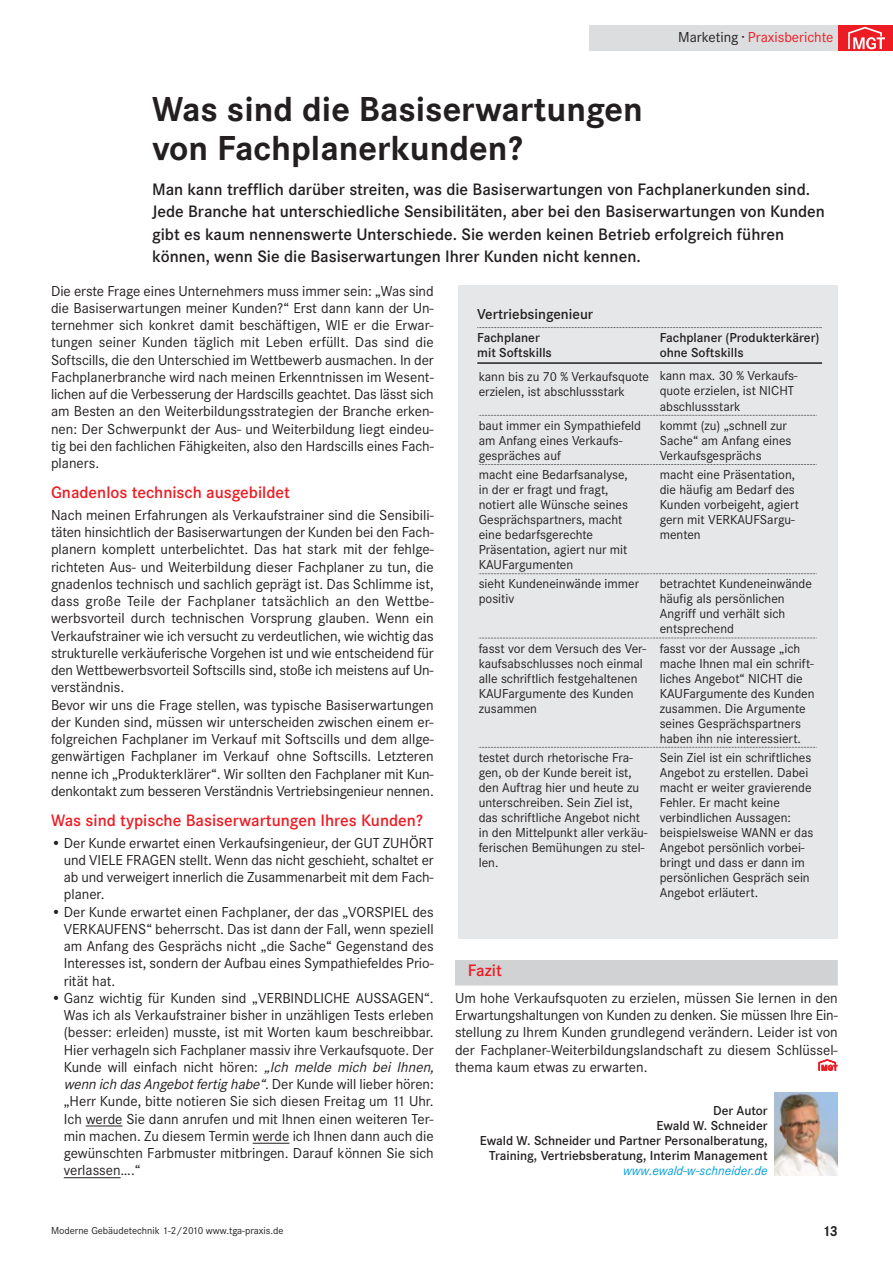
<style>
.page{position:relative;width:893px;height:1263px;background:#fff}
.page>*{position:absolute;margin:0;border:0;box-sizing:border-box;transform-origin:0 0}
.t1{font:700 36px/39px "Corporate S";color:#231f20}
.t2{font:600 17.25px/22.5px "Corporate S";color:#231f20}
.t3{font:600 17.25px "Corporate S";color:#ed1c24}
.t4{font:15px/17.2px "Corporate S";color:#231f20;text-align:justify}
.t5{font:15px "Corporate S";color:#ed1c24}
.t6{font:600 15px "Corporate S";color:#231f20}
.t7{font:700 15px "Corporate S";color:#231f20;scale:.95 1}
.t8{font:13.5px/15px "Corporate S";color:#231f20}
.t9{font:600 13.5px/15px "Corporate S";color:#231f20;text-align:right}
.t10{font:italic 13.5px "Corporate S";color:#009eda}
.t11{font:10.5px "Corporate S";color:#231f20}
.s1{color:#231f20}
.s2{font-style:italic}
</style>
<div class="page">
<hr style="left:86px;top:1126px;width:37px;height:1px;background:#231f20">
<hr style="left:253px;top:1143px;width:36px;height:1px;background:#231f20">
<hr style="left:64px;top:1177px;width:57px;height:1px;background:#231f20">
<div style="left:455px;top:960px;width:383px;height:26px;background:#d1d2d4"></div>
<svg style="left:818px;top:1059px;width:20px;height:12px"></svg>
<div style="left:590px;top:26px;width:248px;height:25px;background:#dcddde"></div>
<div style="left:838px;top:26px;width:54px;height:25px;background:#ed1c24"></div>
<svg style="left:848px;top:26px;width:37px;height:24px"></svg>
<div style="left:458px;top:285px;width:380px;height:654px;background:#e6e7e8"></div>
<svg style="left:477px;top:327px;width:345px;height:1px"></svg>
<hr style="left:477px;top:362px;width:345px;height:2px;background:#231f20">
<svg style="left:479px;top:415px;width:338px;height:1px"></svg>
<svg style="left:479px;top:464px;width:338px;height:1px"></svg>
<svg style="left:479px;top:573px;width:338px;height:1px"></svg>
<svg style="left:479px;top:638px;width:338px;height:1px"></svg>
<svg style="left:479px;top:747px;width:338px;height:1px"></svg>
<img style="left:774px;top:1092px;width:64px;height:84px">
<p class="t5" style="left:678px;top:32px;width:157px"><span class="s1">Marketing ·</span> Praxisberichte</p>
<h1 class="t1" style="left:152px;top:93px;width:492px">Was sind die Basiserwartungen von Fachplanerkunden?</h1>
<p class="t2" style="left:152px;top:180px;width:674px">Man kann trefflich darüber streiten, was die Basiserwartungen von Fachplanerkunden sind.<br>Jede Branche hat unterschiedliche Sensibilitäten, aber bei den Basiserwartungen von Kunden gibt es kaum nennenswerte Unterschiede. Sie werden keinen Betrieb erfolgreich führen können, wenn Sie die Basiserwartungen Ihrer Kunden nicht kennen.</p>
<p class="t4" style="left:51px;top:283px;width:384px">Die erste Frage eines Unternehmers muss immer sein: „Was sind die Basiserwartungen meiner Kunden?“ Erst dann kann der Un&shy;ternehmer sich konkret damit beschäftigen, WIE er die Erwar&shy;tungen seiner Kunden täglich mit Leben erfüllt. Das sind die Softscills, die den Unterschied im Wettbewerb ausmachen. In der Fachplanerbranche wird nach meinen Erkenntnissen im Wesent&shy;lichen auf die Verbesserung der Hardscills geachtet. Das lässt sich am Besten an den Weiterbildungsstrategien der Branche erken&shy;nen: Der Schwerpunkt der Aus- und Weiterbildung liegt eindeu&shy;tig bei den fachlichen Fähigkeiten, also den Hardscills eines Fach&shy;planers.</p>
<p class="t3" style="left:51px;top:486px;width:240px">Gnadenlos technisch ausgebildet</p>
<p class="t4" style="left:51px;top:508px;width:384px;text-align:left">Nach meinen Erfahrungen als Verkaufstrainer sind die Sensibili&shy;täten hinsichtlich der Basiserwartungen der Kunden bei den Fach&shy;planern komplett unterbelichtet. Das hat stark mit der fehlge&shy;richteten Aus- und Weiterbildung dieser Fachplaner zu tun, die gnadenlos technisch und sachlich geprägt ist. Das Schlimme ist, dass große Teile der Fachplaner tatsächlich an den Wettbe&shy;werbsvorteil durch technischen Vorsprung glauben. Wenn ein Verkaufstrainer wie ich versucht zu verdeutlichen, wie wichtig das strukturelle verkäuferische Vorgehen ist und wie entscheidend für den Wettbewerbsvorteil Softscills sind, stoße ich meistens auf Un&shy;verständnis.<br>Bevor wir uns die Frage stellen, was typische Basiserwartungen der Kunden sind, müssen wir unterscheiden zwischen einem er&shy;folgreichen Fachplaner im Verkauf mit Softscills und dem allge&shy;genwärtigen Fachplaner im Verkauf ohne Softscills. Letzteren nenne ich „Produkterklärer“. Wir sollten den Fachplaner mit Kun&shy;denkontakt zum besseren Verständnis Vertriebsingenieur nennen.</p>
<p class="t3" style="left:51px;top:814px;width:373px">Was sind typische Basiserwartungen Ihres Kunden?</p>
<p class="t4" style="left:64px;top:835px;width:371px;text-indent:-13px">• Der Kunde erwartet einen Verkaufsingenieur, der GUT ZUHÖRT und VIELE FRAGEN stellt. Wenn das nicht geschieht, schaltet er ab und verweigert innerlich die Zusammenarbeit mit dem Fach&shy;planer.</p>
<p class="t4" style="left:64px;top:904px;width:371px;text-indent:-13px">• Der Kunde erwartet einen Fachplaner, der das „VORSPIEL des VERKAUFENS“ beherrscht. Das ist dann der Fall, wenn speziell am Anfang des Gesprächs nicht „die Sache“ Gegenstand des Interesses ist, sondern der Aufbau eines Sympathiefeldes Prio&shy;rität hat.</p>
<p class="t4" style="left:64px;top:991px;width:374px;text-align:left;text-indent:-13px">• Ganz wichtig für Kunden sind „VERBINDLICHE AUSSAGEN“.<br>Was ich als Verkaufstrainer bisher in unzähligen Tests erleben (besser: erleiden) musste, ist mit Worten kaum beschreibbar.<br>Hier verhageln sich Fachplaner massiv ihre Verkaufsquote. Der Kunde will einfach nicht hören: <span class="s2">„Ich melde mich bei Ihnen, wenn ich das Angebotfertig habe“</span>. D e r Ku n d e w i l l l i e b e r h ö re n : „Herr Kunde, bitte notieren Sie sich diesen Freitag um 11 Uhr.<br>Ich werde Sie dann anrufen und mit Ihnen einen weiteren Ter&shy;min machen. Zu diesem Termin werde ich Ihnen dann auch die gewünschten Farbmuster mitbringen. Darauf können Sie sich verlassen….“</p>
<p class="t6" style="left:477px;top:309px;width:117px">Vertriebsingenieur</p>
<p class="t9" style="left:477px;top:332px;width:64px">Fachplaner</p>
<p class="t9" style="left:660px;top:332px;width:161px">Fachplaner (Produkterkärer)</p>
<p class="t9" style="left:477px;top:347px;width:76px">mit Softskills</p>
<p class="t9" style="left:660px;top:347px;width:85px">ohne Softskills</p>
<p class="t8" style="left:479px;top:370px;width:172px">kann bis zu 70 % Verkaufsquote erzielen, ist abschlussstark</p>
<p class="t8" style="left:479px;top:419px;width:164px">baut immer ein Sympathiefeld am Anfang eines Verkaufs&shy;gespräches auf</p>
<p class="t8" style="left:479px;top:468px;width:151px">macht eine Bedarfsanalyse, in der er fragt und fragt, notiert alle Wünsche seines<br>Gesprächspartners, macht eine bedarfsgerechte<br>Präsentation, agiert nur mit<br>KAUFargumenten</p>
<p class="t8" style="left:479px;top:578px;width:162px">sieht Kundeneinwände immer positiv</p>
<p class="t8" style="left:479px;top:642px;width:169px">fasst vor dem Versuch des Ver&shy;kaufsabschlusses noch einmal alle schriftlich festgehaltenen<br>KAUFargumente des Kunden zusammen</p>
<p class="t8" style="left:479px;top:751px;width:170px">testet durch rhetorische Fra&shy;gen, ob der Kunde bereit ist, den Auftrag hier und heute zu unterschreiben. Sein Ziel ist, das schriftliche Angebot nicht in den Mittelpunkt aller verkäu&shy;ferischen Bemühungen zu stel&shy;len.</p>
<p class="t8" style="left:660px;top:370px;width:139px">kann max. 30 % Verkaufs&shy;quote erzielen, ist NICHT abschlussstark</p>
<p class="t8" style="left:660px;top:419px;width:133px">kommt (zu) „schnell zur<br>Sache“ am Anfang eines<br>Verkaufsgesprächs</p>
<p class="t8" style="left:660px;top:468px;width:141px">macht eine Präsentation, die häufig am Bedarf des<br>Kunden vorbeigeht, agiert gern mit VERKAUFSargu&shy;menten</p>
<p class="t8" style="left:660px;top:578px;width:154px">betrachtet Kundeneinwände häufig als persönlichen<br>Angriff und verhält sich entsprechend</p>
<p class="t8" style="left:660px;top:642px;width:156px">fasst vor der Aussage „ich mache Ihnen mal ein schrift&shy;liches Angebot“ NICHT die<br>KAUFargumente des Kunden zusammen. Die Argumente seines Gesprächspartners haben ihn nie interessiert.</p>
<p class="t8" style="left:660px;top:751px;width:155px">Sein Ziel ist ein schriftliches<br>Angebot zu erstellen. Dabei macht er weiter gravierende<br>Fehler. Er macht keine verbindlichen Aussagen: beispielsweise WANN er das<br>Angebot persönlich vorbei&shy;bringt und dass er dann im persönlichen Gespräch sein<br>Angebot erläutert.</p>
<p class="t3" style="left:468px;top:965px;width:36px">Fazit</p>
<p class="t4" style="left:455px;top:991px;width:384px">Um hohe Verkaufsquoten zu erzielen, müssen Sie lernen in den Erwartungshaltungen von Kunden zu denken. Sie müssen Ihre Ein&shy;stellung zu Ihrem Kunden grundlegend verändern. Leider ist von der Fachplaner-Weiterbildungslandschaft zu diesem Schlüssel&shy;thema kaum etwas zu erwarten.</p>
<p class="t9" style="left:480px;top:1104px;width:289px">Der Autor<br>Ewald W. Schneider<br>Ewald W. Schneider und Partner Personalberatung,<br>Training, Vertriebsberatung, Interim Management</p>
<p class="t10" style="left:623px;top:1166px;width:146px">www.ewald-w-schneider.de</p>
<p class="t11" style="left:51px;top:1227px;width:234px">Moderne Gebäudetechnik 1-2/2010 www.tga-praxis.de</p>
<p class="t7" style="left:822px;top:1226px;width:18px">13</p>
</div>
